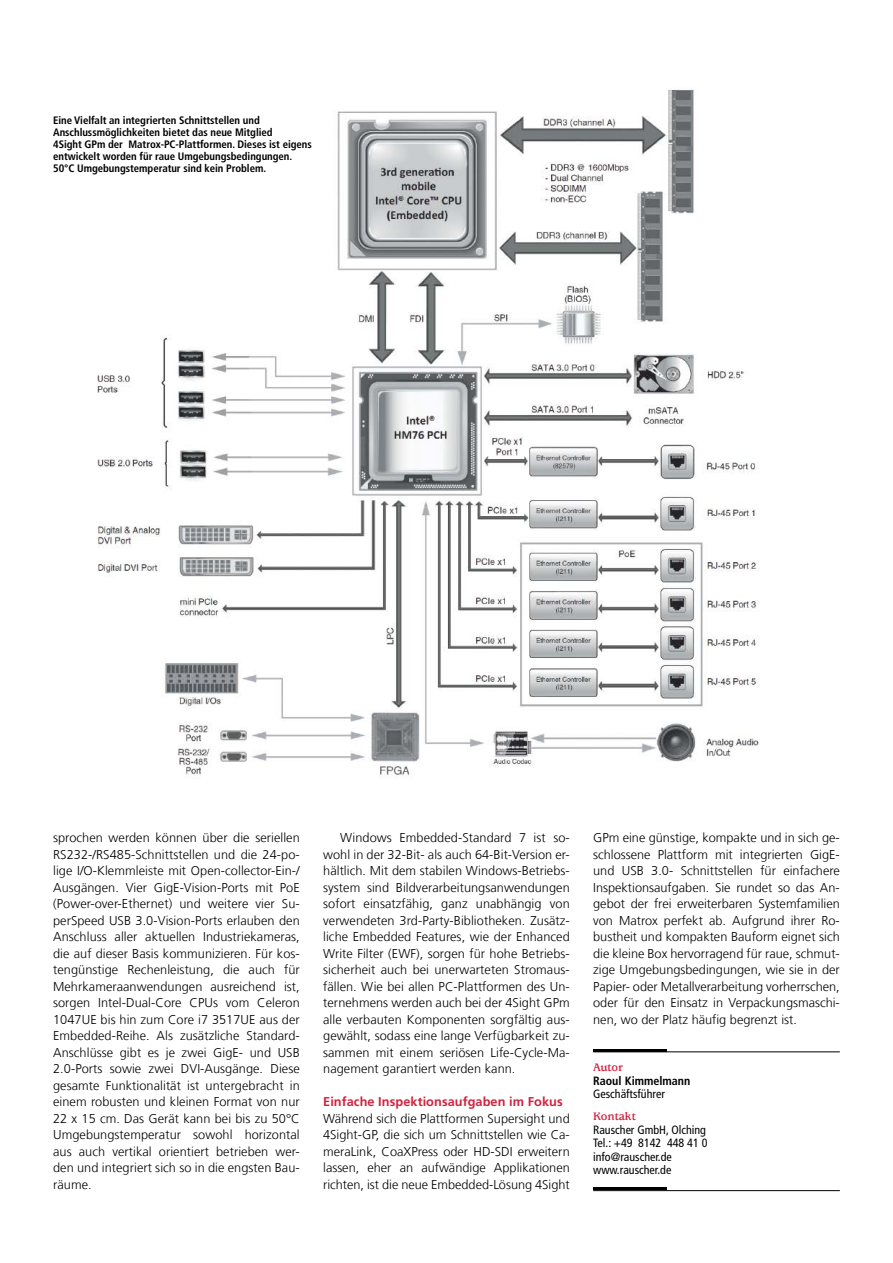
<style>
.page{position:relative;width:893px;height:1263px;background:#fff}
.page>*{position:absolute;margin:0;border:0;box-sizing:border-box;transform-origin:0 0}
.t1{font:300 12.75px/16.5px "Frutiger LT Com";color:#000;text-align:justify}
.t2{font:700 12.75px "Frutiger LT Com";letter-spacing:.005em;color:#d1223e}
.t3{font:condensed 12px/13.5px "Frutiger LT Com";color:#000}
.t4{font:700 condensed 12px "Frutiger LT Com";color:#000}
.t5{font:700 12px "Usherwood Std";color:#d1223e}
.t6{font:700 condensed 10.8px/12px "Frutiger LT Com";letter-spacing:-.005em;color:#000}
</style>
<div class="page">
<img style="left:97px;top:89px;width:662px;height:690px">
<hr style="left:593px;top:1051px;width:247px;height:1px;background:#000">
<hr style="left:593px;top:1049px;width:74px;height:2px;background:#000">
<hr style="left:593px;top:1190px;width:247px;height:1px;background:#000">
<hr style="left:593px;top:1188px;width:74px;height:2px;background:#000">
<p class="t6" style="left:53px;top:115px;width:260px">Eine Vielfalt an integrierten Schnittstellen und Anschlussmöglichkeiten bietet das neue Mitglied<br>4Sight GPm der Matrox-PC-Plattformen. Dieses ist eigens entwickelt worden für raue Umgebungsbedingungen.<br>50°C Umgebungstemperatur sind kein Problem.</p>
<p class="t1" style="left:53px;top:830px;width:248px">sprochen werden können über die seriellen RS232-/RS485-Schnittstellen und die 24-po&shy;lige I/O-Klemmleiste mit Open-collector-Ein-/ Ausgängen. Vier GigE-Vision-Ports mit PoE (Power-over-Ethernet) und weitere vier Su&shy;perSpeed USB 3.0-Vision-Ports erlauben den Anschluss aller aktuellen Industriekameras, die auf dieser Basis kommunizieren. Für kos&shy;tengünstige Rechenleistung, die auch für Mehrkameraanwendungen ausreichend ist, sorgen Intel-Dual-Core CPUs vom Celeron 1047UE bis hin zum Core i7 3517UE aus der Embedded-Reihe. Als zusätzliche Standard-Anschlüsse gibt es je zwei GigE- und USB 2.0-Ports sowie zwei DVI-Ausgänge. Diese gesamte Funktionalität ist untergebracht in einem robusten und kleinen Format von nur 22 x 15 cm. Das Gerät kann bei bis zu 50°C Umgebungstemperatur sowohl horizontal aus auch vertikal orientiert betrieben wer&shy;den und integriert sich so in die engsten Bau&shy;räume.</p>
<p class="t1" style="left:323px;top:830px;width:248px;text-indent:17px">Windows Embedded-Standard 7 ist so&shy;wohl in der 32-Bit- als auch 64-Bit-Version er&shy;hältlich. Mit dem stabilen Windows-Betriebs&shy;system sind Bildverarbeitungsanwendungen sofort einsatzfähig, ganz unabhängig von verwendeten 3rd-Party-Bibliotheken. Zusätz&shy;liche Embedded Features, wie der Enhanced Write Filter (EWF), sorgen für hohe Betriebs&shy;sicherheit auch bei unerwarteten Stromaus&shy;fällen. Wie bei allen PC-Plattformen des Un&shy;ternehmens werden auch bei der 4Sight GPm alle verbauten Komponenten sorgfältig aus&shy;gewählt, sodass eine lange Verfügbarkeit zu&shy;sammen mit einem seriösen Life-Cycle-Ma&shy;nagement garantiert werden kann.</p>
<p class="t2" style="left:323px;top:1094px;width:241px">Einfache Inspektionsaufgaben im Fokus</p>
<p class="t1" style="left:323px;top:1110px;width:248px">Während sich die Plattformen Supersight und 4Sight-GP, die sich um Schnittstellen wie Ca&shy;meraLink, CoaXPress oder HD-SDI erweitern lassen, eher an aufwändige Applikationen richten, ist die neue Embedded-Lösung 4Sight</p>
<p class="t1" style="left:593px;top:830px;width:248px">GPm eine günstige, kompakte und in sich ge&shy;schlossene Plattform mit integrierten GigE&shy;und USB 3.0- Schnittstellen für einfachere Inspektionsaufgaben. Sie rundet so das An&shy;gebot der frei erweiterbaren Systemfamilien von Matrox perfekt ab. Aufgrund ihrer Ro&shy;bustheit und kompakten Bauform eignet sich die kleine Box hervorragend für raue, schmut&shy;zige Umgebungsbedingungen, wie sie in der Papier- oder Metallverarbeitung vorherrschen, oder für den Einsatz in Verpackungsmaschi&shy;nen, wo der Platz häufig begrenzt ist.</p>
<p class="t5" style="left:593px;top:1061px;width:31px">Autor</p>
<p class="t4" style="left:593px;top:1073px;width:99px">Raoul Kimmelmann</p>
<p class="t3" style="left:593px;top:1087px;width:73px">Geschäftsführer</p>
<p class="t5" style="left:593px;top:1110px;width:44px">Kontakt</p>
<p class="t3" style="left:593px;top:1123px;width:116px">Rauscher GmbH, Olching<br>Tel.: +49 8142 448 41 0 info@rauscher.de www.rauscher.de</p>
</div>
